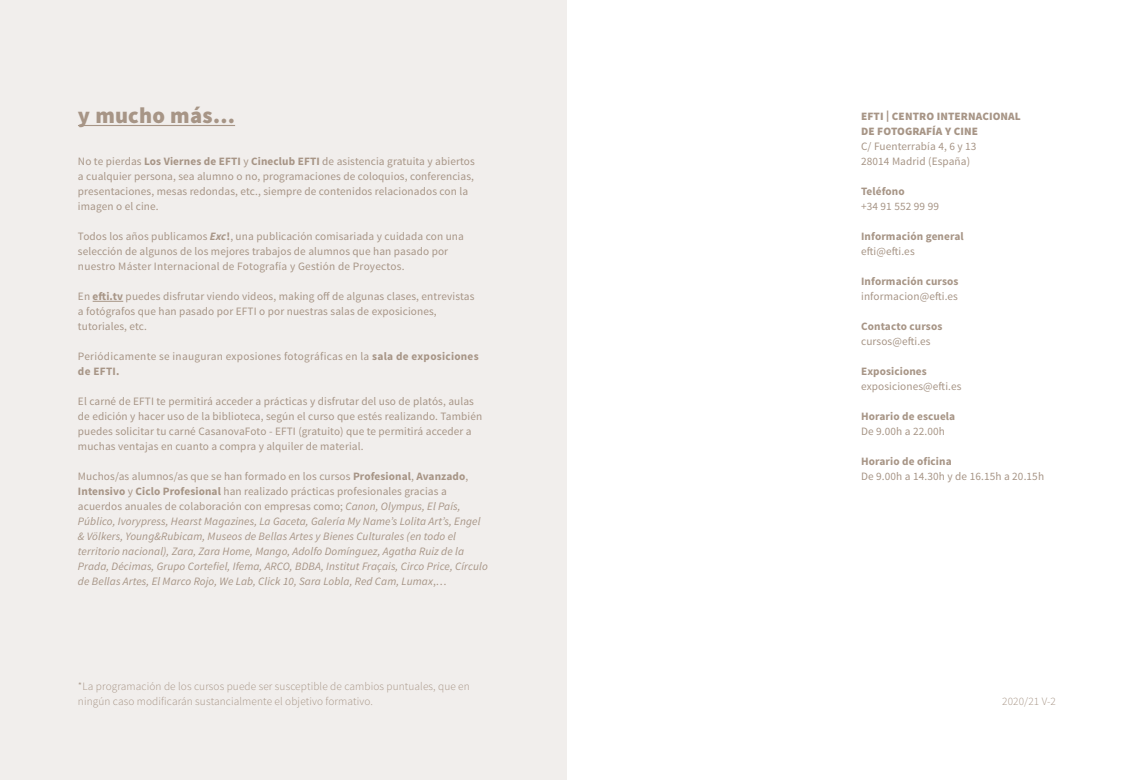
<style>
.page{position:relative;width:1134px;height:780px;background:#fff}
.page>*{position:absolute;margin:0;border:0;box-sizing:border-box;transform-origin:0 0}
.t1{font:900 22.5px "Source Sans Pro";letter-spacing:.01em;color:#a79586}
.t2{font:11.25px/15px "Source Sans Pro";letter-spacing:.01em;color:#a79586}
.t3{font:italic 11.25px/15px "Source Sans Pro";letter-spacing:.01em;color:#a79586}
.t4{font:300 11.25px/15px "Source Sans Pro";letter-spacing:.01em;color:#a79586}
.t5{font:700 11.25px "Source Sans Pro";letter-spacing:.01em;color:#a79586}
.t6{font:900 11.25px/15px "Source Sans Pro";letter-spacing:.01em;color:#a79586}
.s1{font-weight:700}
.s2{font-weight:700;font-style:italic}
.s3{font-style:normal}
.s4{font-weight:700;font-style:normal}
</style>
<div class="page">
<div style="left:0;top:0;width:567px;height:780px;background:#f1eeec"></div>
<hr style="left:78px;top:125px;width:157px;height:1px;background:#a79586">
<hr style="left:93px;top:301px;width:30px;height:1px;background:#a79586">
<h1 class="t1" style="left:78px;top:101px;width:159px">y mucho más…</h1>
<p class="t2" style="left:78px;top:154px;width:398px">No te pierdas <span class="s1">Los Viernes de EFTI</span> y <span class="s1">Cineclub EFTI</span> de asistencia gratuita y abiertos a cualquier persona, sea alumno o no, programaciones de coloquios, conferencias, presentaciones, mesas redondas, etc., siempre de contenidos relacionados con la imagen o el cine.</p>
<p class="t2" style="left:78px;top:229px;width:387px">Todos los años publicamos <span class="s2">Exc</span><span class="s1">!</span>, una publicación comisariada y cuidada con una selección de algunos de los mejores trabajos de alumnos que han pasado por nuestro Máster Internacional de Fotografía y Gestión de Proyectos.</p>
<p class="t2" style="left:78px;top:289px;width:398px">En <span class="s1">efti.tv</span> puedes disfrutar viendo videos, making off de algunas clases, entrevistas a fotógrafos que han pasado por EFTI o por nuestras salas de exposiciones, tutoriales, etc.</p>
<p class="t2" style="left:78px;top:349px;width:402px">Periódicamente se inauguran exposiones fotográficas en la <span class="s1">sala de exposiciones de EFTI.</span></p>
<p class="t2" style="left:78px;top:394px;width:406px">El carné de EFTI te permitirá acceder a prácticas y disfrutar del uso de platós, aulas de edición y hacer uso de la biblioteca, según el curso que estés realizando. También puedes solicitar tu carné CasanovaFoto - EFTI (gratuito) que te permitirá acceder a muchas ventajas en cuanto a compra y alquiler de material.</p>
<p class="t3" style="left:78px;top:469px;width:411px"><span class="s3">Muchos/as alumnos/as que se han formado en los cursos</span> <span class="s4">Profesional</span><span class="s3">,</span> <span class="s4">Avanzado</span><span class="s3">, </span><span class="s4">Intensivo</span> <span class="s3">y</span> <span class="s4">Ciclo Profesional</span> <span class="s3">han realizado prácticas profesionales gracias a acuerdos anuales de colaboración con empresas como;</span> Canon, Olympus, El País, Público, Ivorypress, Hearst Magazines, La Gaceta, Galería My Name’s Lolita Art’s, Engel &amp; Völkers, Young&amp;Rubicam, Museos de Bellas Artes y Bienes Culturales (en todo el territorio nacional), Zara, Zara Home, Mango, Adolfo Domínguez, Agatha Ruiz de la Prada, Décimas, Grupo Cortefiel, Ifema, ARCO, BDBA, Institut Fraçais, Circo Price, Círculo de Bellas Artes, El Marco Rojo, We Lab, Click 10, Sara Lobla, Red Cam, Lumax<span class="s3">,…</span></p>
<p class="t4" style="left:78px;top:679px;width:393px">*La programación de los cursos puede ser susceptible de cambios puntuales, que en ningún caso modificarán sustancialmente el objetivo formativo.</p>
<p class="t6" style="left:861px;top:109px;width:161px">EFTI | CENTRO INTERNACIONAL<br>DE FOTOGRAFÍA Y CINE</p>
<p class="t2" style="left:861px;top:139px;width:117px">C/ Fuenterrabía 4, 6 y 13<br>28014 Madrid (España)</p>
<p class="t5" style="left:861px;top:184px;width:45px">Teléfono</p>
<p class="t2" style="left:861px;top:199px;width:79px">+34 91 552 99 99</p>
<p class="t5" style="left:861px;top:229px;width:104px">Información general</p>
<p class="t2" style="left:861px;top:244px;width:55px">efti@efti.es</p>
<p class="t5" style="left:861px;top:274px;width:99px">Información cursos</p>
<p class="t2" style="left:861px;top:289px;width:98px">informacion@efti.es</p>
<p class="t5" style="left:861px;top:319px;width:83px">Contacto cursos</p>
<p class="t2" style="left:861px;top:334px;width:71px">cursos@efti.es</p>
<p class="t5" style="left:861px;top:364px;width:67px">Exposiciones</p>
<p class="t2" style="left:861px;top:379px;width:102px">exposiciones@efti.es</p>
<p class="t5" style="left:861px;top:409px;width:96px">Horario de escuela</p>
<p class="t2" style="left:861px;top:424px;width:85px">De 9.00h a 22.00h</p>
<p class="t5" style="left:861px;top:454px;width:92px">Horario de oficina</p>
<p class="t2" style="left:861px;top:469px;width:184px">De 9.00h a 14.30h y de 16.15h a 20.15h</p>
<p class="t4" style="left:1002px;top:694px;width:55px">2020/21 V-2</p>
</div>
